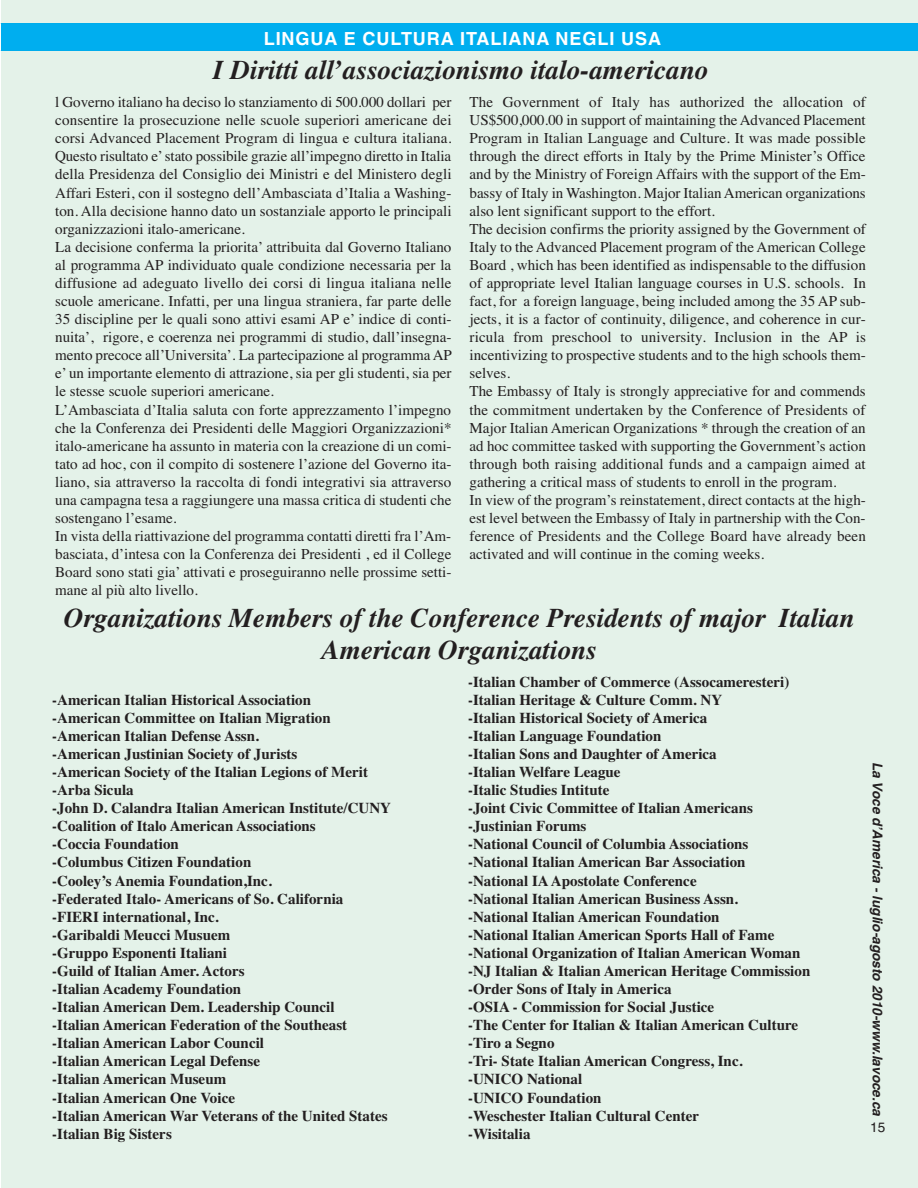
<style>
.page{position:relative;width:918px;height:1188px;background:#fff}
.page>*{position:absolute;margin:0;border:0;box-sizing:border-box;transform-origin:0 0}
.t1{font:italic 700 27.15px/32.5px "Times";color:#231f20;text-align:center}
.t2{font:700 18.15px "Helvetica";letter-spacing:.05em;color:#fff}
.t3{font:15px/18.1px "Times";color:#231f20}
.t4{font:700 15px/18.1px "Times";color:#231f20}
.t5{font:italic 700 13.5px "Helvetica";letter-spacing:.005em;color:#231f20}
.t6{font:13.5px "Helvetica";color:#231f20}
</style>
<div class="page">
<div style="left:1px;top:0;width:916px;height:1188px;background:#e4f2e9"></div>
<div style="left:1px;top:23px;width:916px;height:27px;background:#00aeef"></div>
<svg style="left:1px;top:50px;width:916px;height:1px"></svg>
<p class="t2" style="left:264px;top:32px;width:399px">LINGUA E CULTURA ITALIANA NEGLI USA</p>
<h1 class="t1" style="left:213px;top:56px;width:497px">I Diritti all’associazionismo italo-americano</h1>
<p class="t3" style="left:55px;top:94px;width:398px">l Governo italiano ha deciso lo stanziamento di 500.000 dollari per consentire la prosecuzione nelle scuole superiori americane dei corsi Advanced Placement Program di lingua e cultura italiana.<br>Questo risultato e’ stato possibile grazie all’impegno diretto in Italia della Presidenza del Consiglio dei Ministri e del Ministero degli Affari Esteri, con il sostegno dell’Ambasciata d’Italia a Washing&shy;ton. Alla decisione hanno dato un sostanziale apporto le principali organizzazioni italo-americane.<br>La decisione conferma la priorita’ attribuita dal Governo Italiano al programma AP individuato quale condizione necessaria per la diffusione ad adeguato livello dei corsi di lingua italiana nelle scuole americane. Infatti, per una lingua straniera, far parte delle 35 discipline per le quali sono attivi esami AP e’ indice di conti&shy;nuita’, rigore, e coerenza nei programmi di studio, dall’insegna&shy;mento precoce all’Universita’. La partecipazione al programma AP e’ un importante elemento di attrazione, sia per gli studenti, sia per le stesse scuole superiori americane.<br>L’Ambasciata d’Italia saluta con forte apprezzamento l’impegno che la Conferenza dei Presidenti delle Maggiori Organizzazioni* italo-americane ha assunto in materia con la creazione di un comi&shy;tato ad hoc, con il compito di sostenere l’azione del Governo ita - liano, sia attraverso la raccolta di fondi integrativi sia attraverso una campagna tesa a raggiungere una massa critica di studenti che sostengano l’esame.<br>In vista della riattivazione del programma contatti diretti fra l’Am&shy;basciata, d’intesa con la Conferenza dei Presidenti , ed il College Board sono stati gia’ attivati e proseguiranno nelle prossime setti&shy;mane al più alto livello.</p>
<p class="t3" style="left:470px;top:94px;width:398px">The Government of Italy has authorized the allocation of US$500,000.00 in support of maintaining the Advanced Placement Program in Italian Language and Culture. It was made possible through the direct efforts in Italy by the Prime Minister’s Office and by the Ministry of Foreign Affairs with the support of the Em&shy;bassy of Italy in Washington. Major Italian American organizations also lent significant support to the effort.<br>The decision confirms the priority assigned by the Government of Italy to the Advanced Placement program of the American College Board , which has been identified as indispensable to the diffusion of appropriate level Italian language courses in U.S. schools. In fact, for a foreign language, being included among the 35 AP sub&shy;jects, it is a factor of continuity, diligence, and coherence in cur&shy;ricula from preschool to university. Inclusion in the AP is incentivizing to prospective students and to the high schools them&shy;selves.<br>The Embassy of Italy is strongly appreciative for and commends the commitment undertaken by the Conference of Presidents of Major Italian American Organizations * through the creation of an ad hoc committee tasked with supporting the Government’s action through both raising additional funds and a campaign aimed at gathering a critical mass of students to enroll in the program.<br>In view of the program’s reinstatement, direct contacts at the high&shy;est level between the Embassy of Italy in partnership with the Con&shy;ference of Presidents and the College Board have already been activated and will continue in the coming weeks.</p>
<h1 class="t1" style="left:64px;top:604px;width:792px">Organizations Members of the Conference Presidents of major Italian<br>American Organizations</h1>
<p class="t4" style="left:52px;top:692px;width:341px">-American Italian Historical Association<br>-American Committee on Italian Migration -American Italian Defense Assn.<br>-American Justinian Society of Jurists<br>-American Society of the Italian Legions of Merit -Arba Sicula<br>-John D. Calandra Italian American Institute/CUNY -Coalition of Italo American Associations<br>-Coccia Foundation<br>-Columbus Citizen Foundation<br>-Cooley’s Anemia Foundation,Inc.<br>-Federated Italo- Americans of So. California -FIERI international, Inc.<br>-Garibaldi Meucci Musuem<br>-Gruppo Esponenti Italiani<br>-Guild of Italian Amer. Actors<br>-Italian Academy Foundation<br>-Italian American Dem. Leadership Council<br>-Italian American Federation of the Southeast -Italian American Labor Council<br>-Italian American Legal Defense<br>-Italian American Museum<br>-Italian American One Voice<br>-Italian American War Veterans of the United States -Italian Big Sisters</p>
<p class="t4" style="left:468px;top:674px;width:344px">-Italian Chamber of Commerce (Assocameresteri) -Italian Heritage &amp; Culture Comm. NY<br>-Italian Historical Society of America<br>-Italian Language Foundation<br>-Italian Sons and Daughter of America<br>-Italian Welfare League<br>-Italic Studies Intitute<br>-Joint Civic Committee of Italian Americans -Justinian Forums<br>-National Council of Columbia Associations -National Italian American Bar Association<br>-National IA Apostolate Conference<br>-National Italian American Business Assn.<br>-National Italian American Foundation<br>-National Italian American Sports Hall of Fame -National Organization of Italian American Woman -NJ Italian &amp; Italian American Heritage Commission -Order Sons of Italy in America<br>-OSIA - Commission for Social Justice<br>-The Center for Italian &amp; Italian American Culture -Tiro a Segno<br>-Tri- State Italian American Congress, Inc.<br>-UNICO National<br>-UNICO Foundation<br>-Weschester Italian Cultural Center<br>-Wisitalia</p>
<p class="t5" style="left:882px;top:762px;width:357px;rotate:90deg">La Voce d’America - luglio-agosto 2010-www.lavoce.ca</p>
<p class="t6" style="left:870px;top:1122px;width:17px">15</p>
</div>
